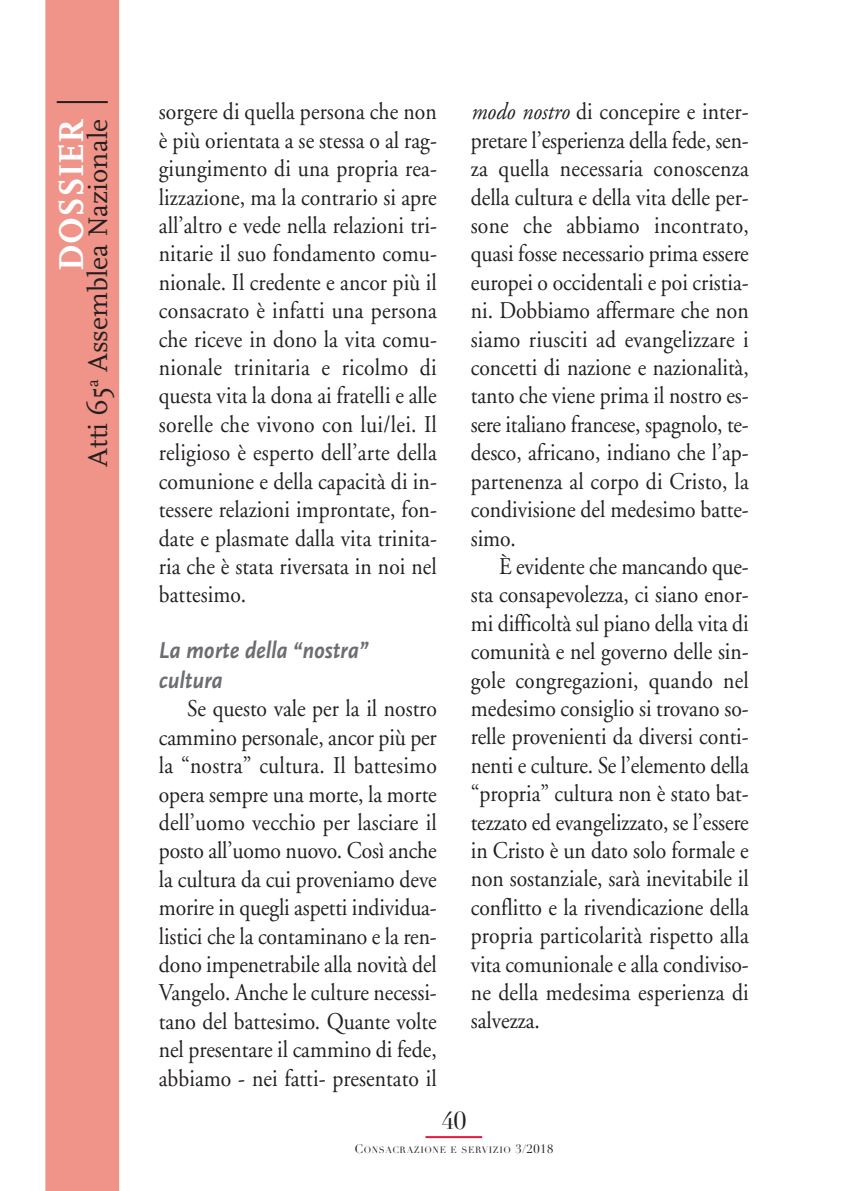
<style>
.page{position:relative;width:851px;height:1191px;background:#fff}
.page>*{position:absolute;margin:0;border:0;box-sizing:border-box;transform-origin:0 0}
.t1{font:700 36px "FF Scala";color:#fff}
.t2{font:28px "FF Scala";color:#231f20}
.t3{font:24px/28.4px "Adobe Garamond";letter-spacing:.005em;color:#231f20;text-align:justify;scale:.9 1}
.t4{font:italic 700 24px/30px "Scala Sans";color:#6c6d70;scale:.9 1}
.t5{font:24px "Didot";color:#231f20}
.t6{font:9px "Didot";letter-spacing:.065em;color:#231f20}
.s1{font-style:italic}
.s2{font-size:12px}
</style>
<div class="page">
<div style="left:45px;top:0;width:74px;height:1191px;background:#f09388"></div>
<hr style="left:425px;top:1136px;width:57px;height:2px;background:#e4183e">
<hr style="left:57px;top:101px;width:51px;height:2px;background:#231f20">
<h1 class="t1" style="left:50px;top:271px;width:153px;rotate:-90deg">DOSSIER</h1>
<p class="t2" style="left:81px;top:466px;width:349px;rotate:-90deg">Atti 65<sup>a</sup> Assemblea Nazionale</p>
<p class="t3" style="left:159px;top:100px;width:310px">sorgere di quella persona che non è più orientata a se stessa o al rag&shy;giungimento di una propria rea&shy;lizzazione, ma la contrario si apre all’altro e vede nella relazioni tri&shy;nitarie il suo fondamento comu&shy;nionale. Il credente e ancor più il consacrato è infatti una persona che riceve in dono la vita comu&shy;nionale trinitaria e ricolmo di questa vita la dona ai fratelli e alle sorelle che vivono con lui/lei. Il religioso è esperto dell’arte della comunione e della capacità di in&shy;tessere relazioni improntate, fon&shy;date e plasmate dalla vita trinita&shy;ria che è stata riversata in noi nel battesimo.</p>
<p class="t4" style="left:159px;top:637px;width:234px">La morte della “nostra” cultura</p>
<p class="t3" style="left:159px;top:696px;width:310px;text-indent:28px">Se questo vale per la il nostro cammino personale, ancor più per la “nostra” cultura. Il battesimo opera sempre una morte, la morte dell’uomo vecchio per lasciare il posto all’uomo nuovo. Così anche la cultura da cui proveniamo deve morire in quegli aspetti individua&shy;listici che la contaminano e la ren&shy;dono impenetrabile alla novità del Vangelo. Anche le culture necessi&shy;tano del battesimo. Quante volte nel presentare il cammino di fede, abbiamo - nei fatti- presentato il</p>
<p class="t3" style="left:470px;top:100px;width:310px"><span class="s1">modo nostro</span> di concepire e inter&shy;pretare l’esperienza della fede, sen&shy;za quella necessaria conoscenza della cultura e della vita delle per&shy;sone che abbiamo incontrato, quasi fosse necessario prima essere europei o occidentali e poi cristia&shy;ni. Dobbiamo affermare che non siamo riusciti ad evangelizzare i concetti di nazione e nazionalità, tanto che viene prima il nostro es&shy;sere italiano francese, spagnolo, te&shy;desco, africano, indiano che l’ap&shy;partenenza al corpo di Cristo, la condivisione del medesimo batte&shy;simo.</p>
<p class="t3" style="left:470px;top:554px;width:310px;text-indent:28px">È evidente che mancando que&shy;sta consapevolezza, ci siano enor&shy;mi difficoltà sul piano della vita di comunità e nel governo delle sin&shy;gole congregazioni, quando nel medesimo consiglio si trovano so&shy;relle provenienti da diversi conti&shy;nenti e culture. Se l’elemento della “propria” cultura non è stato bat&shy;tezzato ed evangelizzato, se l’essere in Cristo è un dato solo formale e non sostanziale, sarà inevitabile il conflitto e la rivendicazione della propria particolarità rispetto alla vita comunionale e alla condiviso&shy;ne della medesima esperienza di salvezza.</p>
<p class="t5" style="left:441px;top:1106px;width:26px">40</p>
<p class="t6" style="left:354px;top:1144px;width:200px"><span class="s2">C</span>ONSACRAZIONE E SERVIZIO <span class="s2">3/2018</span></p>
</div>
